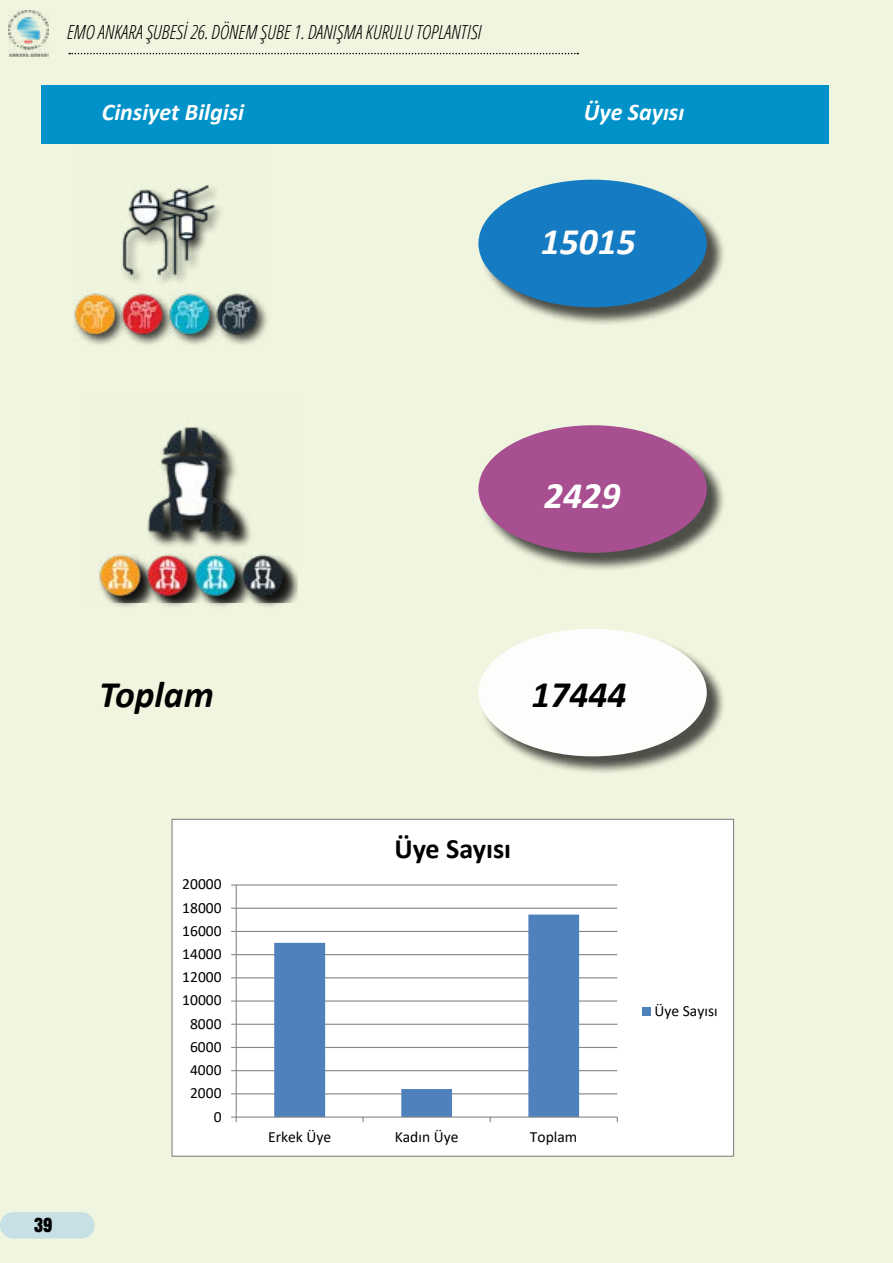
<style>
.page{position:relative;width:893px;height:1263px;background:#eff5de}
.page>*{position:absolute;margin:0;border:0;box-sizing:border-box;transform-origin:0 0}
.t1{font:italic 700 37.5px "Calibri";color:#000}
.t2{font:italic 700 37.5px "Calibri";color:#fff}
.t3{font:700 28.05px "Calibri";color:#000}
.t4{font:italic 700 24px "Calibri";color:#fff}
.t5{font:italic 300 condensed 19.5px "Open Sans";color:#000}
.t6{font:18px "Anton";color:#000}
.t7{font:15.6px "Calibri";color:#000}
</style>
<div class="page">
<div style="left:0;top:1212px;width:95px;height:26px;background:#c7e0e6;border-radius:13px"></div>
<img style="left:9px;top:10px;width:40px;height:47px">
<svg style="left:69px;top:53px;width:509px;height:1px"></svg>
<div style="left:481px;top:182px;width:244px;height:144px;background:#000;opacity:.75"></div>
<div style="left:478px;top:180px;width:229px;height:127px;background:#157bc2;border-radius:50%"></div>
<div style="left:481px;top:428px;width:244px;height:144px;background:#000;opacity:.75"></div>
<div style="left:478px;top:425px;width:229px;height:128px;background:#a84f92;border-radius:50%"></div>
<div style="left:481px;top:631px;width:244px;height:144px;background:#000;opacity:.75"></div>
<div style="left:478px;top:629px;width:229px;height:127px;background:#fff;border-radius:50%"></div>
<div style="left:42px;top:85px;width:787px;height:58px;background:#0092c8"></div>
<div style="left:73px;top:184px;width:197px;height:171px;background:#000;opacity:.75"></div>
<img style="left:74px;top:143px;width:198px;height:199px">
<div style="left:98px;top:426px;width:198px;height:183px;background:#000;opacity:.75"></div>
<img style="left:98px;top:425px;width:199px;height:177px">
<div style="left:172px;top:819px;width:561px;height:337px;background:#fff"></div>
<hr style="left:236px;top:1093px;width:381px;height:1px;background:#868686">
<hr style="left:236px;top:1070px;width:381px;height:1px;background:#868686">
<hr style="left:236px;top:1047px;width:381px;height:1px;background:#868686">
<hr style="left:236px;top:1024px;width:381px;height:1px;background:#868686">
<hr style="left:236px;top:1000px;width:381px;height:1px;background:#868686">
<hr style="left:236px;top:977px;width:381px;height:1px;background:#868686">
<hr style="left:236px;top:954px;width:381px;height:1px;background:#868686">
<hr style="left:236px;top:931px;width:381px;height:1px;background:#868686">
<hr style="left:236px;top:908px;width:381px;height:1px;background:#868686">
<hr style="left:236px;top:884px;width:381px;height:1px;background:#868686">
<svg style="left:274px;top:914px;width:305px;height:202px"></svg>
<hr style="left:236px;top:885px;width:1px;height:232px;background:#868686">
<hr style="left:236px;top:1116px;width:381px;height:2px;background:#868686">
<svg style="left:231px;top:1116px;width:6px;height:6px"></svg>
<div style="left:642px;top:1007px;width:9px;height:9px;background:#4f81bd"></div>
<p class="t5" style="left:67px;top:19px;width:416px">EMO ANKARA ŞUBESİ 26. DÖNEM ŞUBE 1. DANIŞMA KURULU TOPLANTISI</p>
<h3 class="t4" style="left:102px;top:95px;width:144px">Cinsiyet Bilgisi</h3>
<h3 class="t4" style="left:584px;top:95px;width:102px">Üye Sayısı</h3>
<h1 class="t2" style="left:541px;top:215px;width:97px">15015</h1>
<h1 class="t2" style="left:544px;top:469px;width:78px">2429</h1>
<p class="t6" style="left:34px;top:1210px;width:20px">39</p>
<h1 class="t1" style="left:99px;top:668px;width:116px">Toplam</h1>
<h1 class="t1" style="left:531px;top:668px;width:97px">17444</h1>
<p class="t7" style="left:182px;top:873px;width:41px">20000</p>
<p class="t7" style="left:182px;top:896px;width:41px">18000</p>
<p class="t7" style="left:182px;top:920px;width:41px">16000</p>
<p class="t7" style="left:182px;top:943px;width:41px">14000</p>
<p class="t7" style="left:182px;top:966px;width:41px">12000</p>
<p class="t7" style="left:182px;top:989px;width:41px">10000</p>
<p class="t7" style="left:190px;top:1013px;width:33px">8000</p>
<p class="t7" style="left:190px;top:1036px;width:33px">6000</p>
<p class="t7" style="left:190px;top:1059px;width:33px">4000</p>
<p class="t7" style="left:190px;top:1082px;width:33px">2000</p>
<p class="t7" style="left:214px;top:1105px;width:9px">0</p>
<h2 class="t3" style="left:394px;top:829px;width:118px">Üye Sayısı</h2>
<p class="t7" style="left:268px;top:1126px;width:65px">Erkek Üye</p>
<p class="t7" style="left:395px;top:1126px;width:65px">Kadın Üye</p>
<p class="t7" style="left:530px;top:1126px;width:49px">Toplam</p>
<p class="t7" style="left:654px;top:1000px;width:65px">Üye Sayısı</p>
</div>
